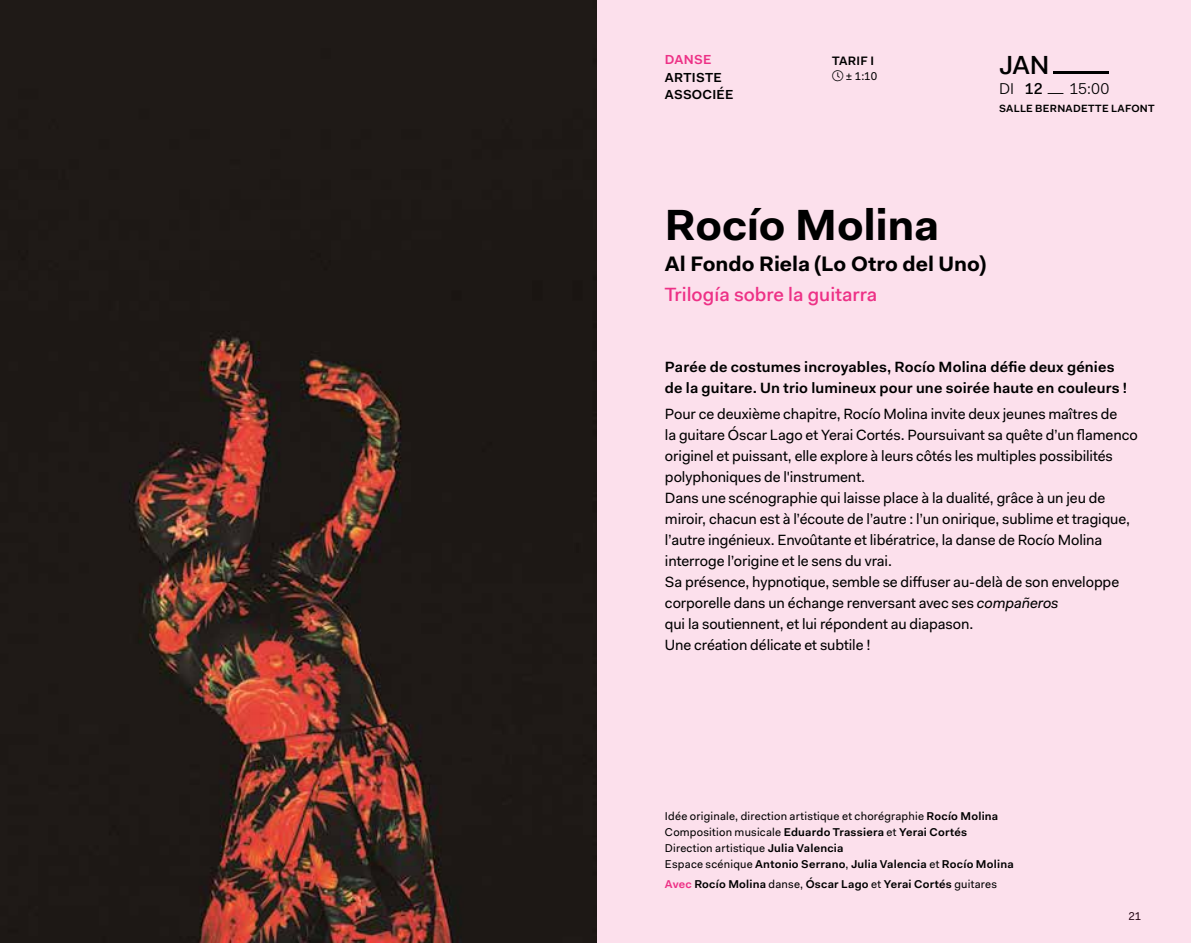
<style>
.page{position:relative;width:1191px;height:943px;background:#fce0ec}
.page>*{position:absolute;margin:0;border:0;box-sizing:border-box;transform-origin:0 0}
.t1{font:700 43.75px "Fakt Pro";letter-spacing:-.005em;color:#000}
.t2{font:500 26.25px "Fakt Pro";color:#000}
.t3{font:700 21px "Fakt Pro";color:#000}
.t4{font:500 19.25px "Fakt Pro";color:#ed3186}
.t5{font:15.75px "Fakt Pro Blond";color:#000}
.t6{font:14.88px/21px "Fakt Pro";letter-spacing:-.005em;color:#000}
.t7{font:600 14.88px/21px "Fakt Pro";letter-spacing:.01em;color:#000}
.t8{font:600 13.12px/17.5px "Fakt Pro";letter-spacing:.02em;color:#000}
.t9{font:600 13.12px "Fakt Pro";letter-spacing:.02em;color:#ed3186}
.t10{font:600 12.25px "Fakt Pro";letter-spacing:.02em;color:#000}
.t11{font:11.38px/15.8px "Fakt Pro";letter-spacing:.02em;color:#000}
.t12{font:600 11.38px "Fakt Pro";letter-spacing:.02em;color:#000}
.t13{font:600 10.5px "Fakt Pro";letter-spacing:.025em;color:#000}
.s1{font-family:"Fakt Pro";font-weight:500}
.s2{font-style:italic}
.s3{font-weight:600}
.s4{color:#ed3186}
.s5{font-weight:400}
</style>
<div class="page">
<img style="left:0;top:0;width:597px;height:943px">
<p class="t9" style="left:665px;top:51px;width:48px">DANSE</p>
<p class="t8" style="left:665px;top:69px;width:70px">ARTISTE<br>ASSOCIÉE</p>
<p class="t10" style="left:832px;top:52px;width:44px">TARIF I</p>
<p class="t11" style="left:846px;top:68px;width:33px">± 1:10</p>
<h2 class="t2" style="left:999px;top:48px;width:111px">JAN_</h2>
<p class="t5" style="left:999px;top:78px;width:112px">DI <span class="s1">12</span> _ 15:00</p>
<p class="t13" style="left:999px;top:101px;width:157px">SALLE BERNADETTE LAFONT</p>
<h1 class="t1" style="left:665px;top:196px;width:276px">Rocío Molina</h1>
<h3 class="t3" style="left:665px;top:250px;width:322px">Al Fondo Riela (Lo Otro del Uno)</h3>
<p class="t4" style="left:665px;top:281px;width:214px">Trilogía sobre la guitarra</p>
<p class="t7" style="left:665px;top:356px;width:464px">Parée de costumes incroyables, Rocío Molina défie deux génies de la guitare. Un trio lumineux pour une soirée haute en couleurs !</p>
<p class="t6" style="left:665px;top:403px;width:474px">Pour ce deuxième chapitre, Rocío Molina invite deux jeunes maîtres de<br>la guitare Óscar Lago et Yerai Cortés. Poursuivant sa quête d’un flamenco originel et puissant, elle explore à leurs côtés les multiples possibilités polyphoniques de l'instrument.<br>Dans une scénographie qui laisse place à la dualité, grâce à un jeu de miroir, chacun est à l’écoute de l’autre : l’un onirique, sublime et tragique, l’autre ingénieux. Envoûtante et libératrice, la danse de Rocío Molina interroge l’origine et le sens du vrai.<br>Sa présence, hypnotique, semble se diffuser au-delà de son enveloppe corporelle dans un échange renversant avec ses <span class="s2">compañeros<br></span>qui la soutiennent, et lui répondent au diapason.<br>Une création délicate et subtile !</p>
<p class="t11" style="left:665px;top:808px;width:350px">Idée originale, direction artistique et chorégraphie <span class="s3">Rocío Molina </span>Composition musicale <span class="s3">Eduardo Trassiera</span> et <span class="s3">Yerai Cortés </span>Direction artistique <span class="s3">Julia Valencia<br></span>Espace scénique <span class="s3">Antonio Serrano</span>, <span class="s3">Julia Valencia</span> et <span class="s3">Rocío Molina</span></p>
<p class="t12" style="left:665px;top:876px;width:333px"><span class="s4">Avec</span> Rocío Molina <span class="s5">danse,</span> Óscar Lago <span class="s5">et</span> Yerai Cortés <span class="s5">guitares</span></p>
<p class="t11" style="left:1128px;top:908px;width:14px">21</p>
</div>
